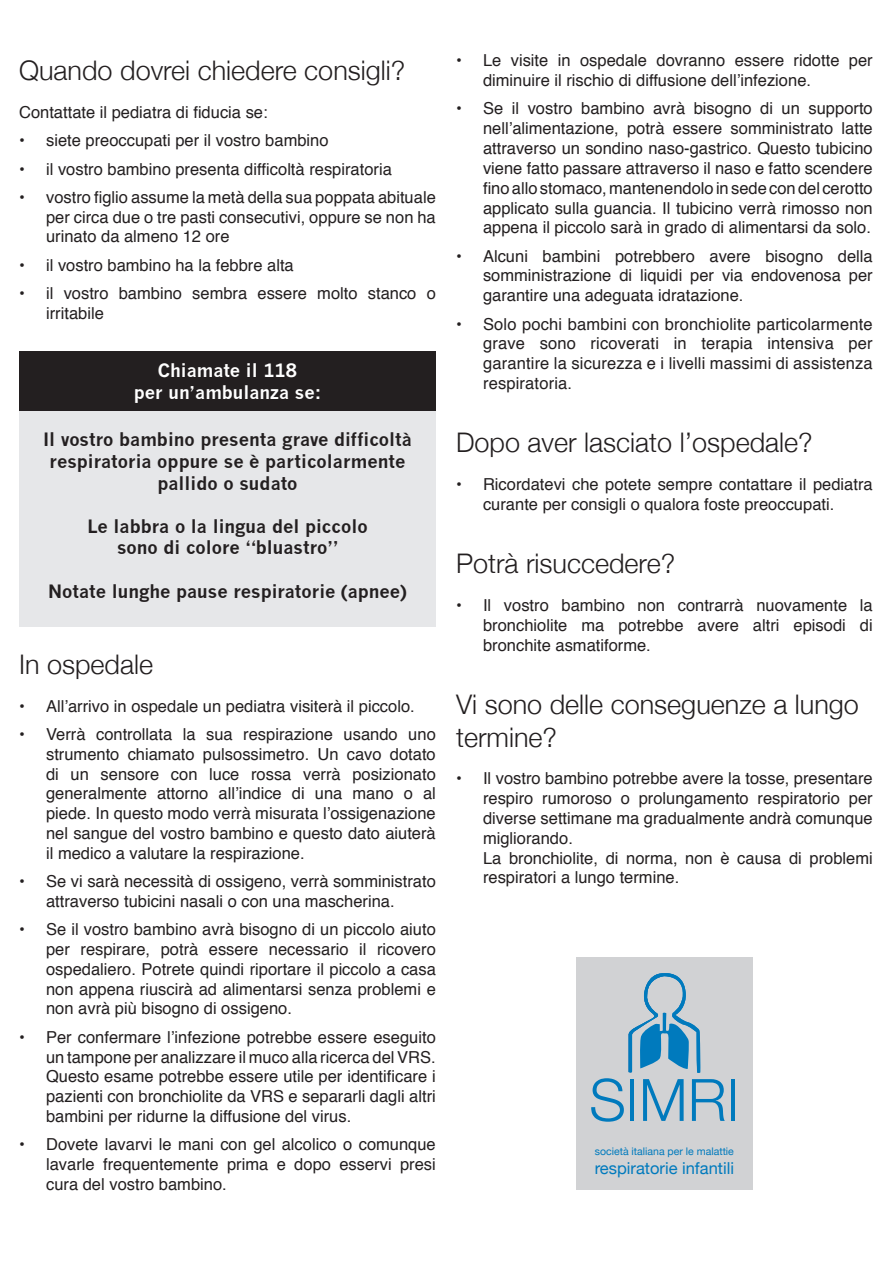
<style>
.page{position:relative;width:893px;height:1263px;background:#fff}
.page>*{position:absolute;margin:0;border:0;box-sizing:border-box;transform-origin:0 0}
.t1{font:300 58.5px "Helvetica Neue";color:#007abd}
.t2{font:300 27px/32.4px "Helvetica Neue";color:#231f20}
.t3{font:700 18px/21.6px "News Gothic";color:#231f20;text-align:center}
.t4{font:700 18px/21.6px "News Gothic";color:#fff;text-align:center}
.t5{font:16.5px/19.8px "Helvetica";color:#231f20;text-align:justify}
.t6{font:16.5px "Helvetica Neue";color:#007abd}
.t7{font:10.5px "Helvetica Neue";color:#007abd}
</style>
<div class="page">
<div style="left:19px;top:352px;width:417px;height:59px;background:#231f20"></div>
<div style="left:19px;top:411px;width:417px;height:216px;background:#e6e7e9"></div>
<div style="left:576px;top:957px;width:176px;height:233px;background:#d1d2d4"></div>
<svg style="left:629px;top:973px;width:71px;height:100px"></svg>
<h2 class="t2" style="left:19px;top:53px;width:388px">Quando dovrei chiedere consigli?</h2>
<p class="t5" style="left:19px;top:103px;width:250px">Contattate il pediatra di fiducia se:</p>
<p class="t5" style="left:19px;top:131px;width:311px">• siete preoccupati per il vostro bambino</p>
<p class="t5" style="left:19px;top:159px;width:374px">• il vostro bambino presenta difficoltà respiratoria</p>
<p class="t5" style="left:46px;top:188px;width:391px;text-indent:-27px">• vostro figlio assume la metà della sua poppata abituale per circa due o tre pasti consecutivi, oppure se non ha urinato da almeno 12 ore</p>
<p class="t5" style="left:19px;top:256px;width:276px">• il vostro bambino ha la febbre alta</p>
<p class="t5" style="left:46px;top:284px;width:391px;text-indent:-27px">• il vostro bambino sembra essere molto stanco o irritabile</p>
<p class="t4" style="left:134px;top:360px;width:189px">Chiamate il 118<br>per un’ambulanza se:</p>
<p class="t3" style="left:43px;top:429px;width:370px">Il vostro bambino presenta grave difficoltà respiratoria oppure se è particolarmente pallido o sudato</p>
<p class="t3" style="left:87px;top:515px;width:282px">Le labbra o la lingua del piccolo sono di colore “bluastro”</p>
<p class="t3" style="left:48px;top:580px;width:360px">Notate lunghe pause respiratorie (apnee)</p>
<h2 class="t2" style="left:19px;top:646px;width:136px">In ospedale</h2>
<p class="t5" style="left:19px;top:696px;width:397px">• All’arrivo in ospedale un pediatra visiterà il piccolo.</p>
<p class="t5" style="left:46px;top:725px;width:391px;text-indent:-27px">• Verrà controllata la sua respirazione usando uno strumento chiamato pulsossimetro. Un cavo dotato di un sensore con luce rossa verrà posizionato generalmente attorno all’indice di una mano o al piede. In questo modo verrà misurata l’ossigenazione nel sangue del vostro bambino e questo dato aiuterà il medico a valutare la respirazione.</p>
<p class="t5" style="left:46px;top:872px;width:391px;text-indent:-27px">• Se vi sarà necessità di ossigeno, verrà somministrato attraverso tubicini nasali o con una mascherina.</p>
<p class="t5" style="left:46px;top:920px;width:391px;text-indent:-27px">• Se il vostro bambino avrà bisogno di un piccolo aiuto per respirare, potrà essere necessario il ricovero ospedaliero. Potrete quindi riportare il piccolo a casa non appena riuscirà ad alimentarsi senza problemi e non avrà più bisogno di ossigeno.</p>
<p class="t5" style="left:46px;top:1027px;width:391px;text-indent:-27px">• Per confermare l’infezione potrebbe essere eseguito un tampone per analizzare il muco alla ricerca del VRS.<br>Questo esame potrebbe essere utile per identificare i pazienti con bronchiolite da VRS e separarli dagli altri bambini per ridurne la diffusione del virus.</p>
<p class="t5" style="left:46px;top:1135px;width:391px;text-indent:-27px">• Dovete lavarvi le mani con gel alcolico o comunque lavarle frequentemente prima e dopo esservi presi cura del vostro bambino.</p>
<p class="t5" style="left:483px;top:51px;width:391px;text-indent:-27px">• Le visite in ospedale dovranno essere ridotte per diminuire il rischio di diffusione dell’infezione.</p>
<p class="t5" style="left:483px;top:99px;width:391px;text-indent:-27px">• Se il vostro bambino avrà bisogno di un supporto nell’alimentazione, potrà essere somministrato latte attraverso un sondino naso-gastrico. Questo tubicino viene fatto passare attraverso il naso e fatto scendere fino allo stomaco, mantenendolo in sede con del cerotto applicato sulla guancia. Il tubicino verrà rimosso non appena il piccolo sarà in grado di alimentarsi da solo.</p>
<p class="t5" style="left:483px;top:246px;width:391px;text-indent:-27px">• Alcuni bambini potrebbero avere bisogno della somministrazione di liquidi per via endovenosa per garantire una adeguata idratazione.</p>
<p class="t5" style="left:483px;top:314px;width:391px;text-indent:-27px">• Solo pochi bambini con bronchiolite particolarmente grave sono ricoverati in terapia intensiva per garantire la sicurezza e i livelli massimi di assistenza respiratoria.</p>
<h2 class="t2" style="left:456px;top:425px;width:358px">Dopo aver lasciato l’ospedale?</h2>
<p class="t5" style="left:483px;top:475px;width:391px;text-indent:-27px">• Ricordatevi che potete sempre contattare il pediatra curante per consigli o qualora foste preoccupati.</p>
<h2 class="t2" style="left:456px;top:546px;width:221px">Potrà risuccedere?</h2>
<p class="t5" style="left:483px;top:596px;width:391px;text-indent:-27px">• Il vostro bambino non contrarrà nuovamente la bronchiolite ma potrebbe avere altri episodi di bronchite asmatiforme.</p>
<h2 class="t2" style="left:456px;top:687px;width:404px">Vi sono delle conseguenze a lungo termine?</h2>
<p class="t5" style="left:483px;top:769px;width:391px;text-align:left;text-indent:-27px">• Il vostro bambino potrebbe avere la tosse, presentare respiro rumoroso o prolungamento respiratorio per diverse settimane ma gradualmente andrà comunque migliorando.<br>La bronchiolite, di norma, non è causa di problemi respiratori a lungo termine.</p>
<h1 class="t1" style="left:589px;top:1053px;width:152px">SIMRI</h1>
<p class="t7" style="left:595px;top:1142px;width:141px">società italiana per le malattie</p>
<p class="t6" style="left:595px;top:1154px;width:141px">respiratorie infantili</p>
</div>
